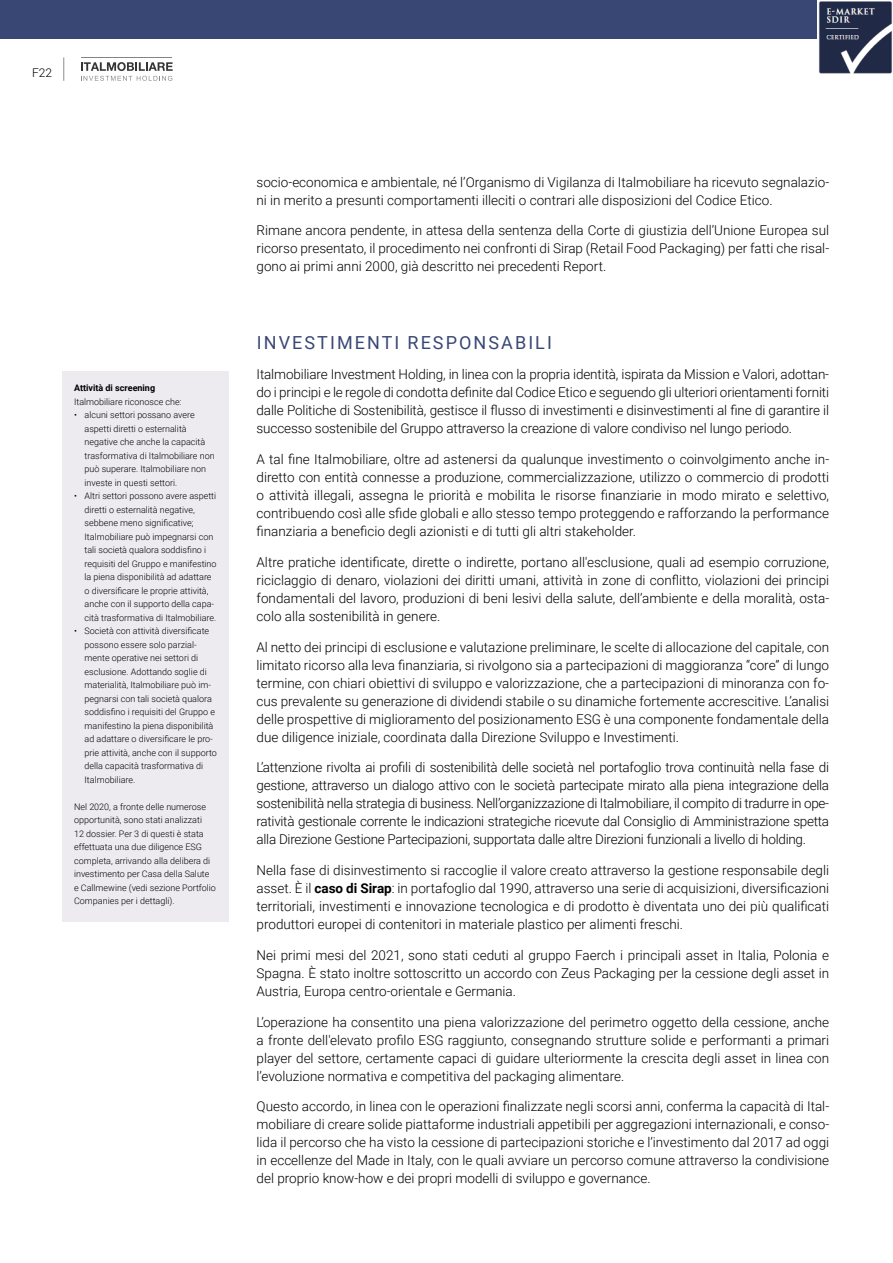
<style>
.page{position:relative;width:893px;height:1263px;background:#fff}
.page>*{position:absolute;margin:0;border:0;box-sizing:border-box;transform-origin:0 0}
.t1{font:18px "Roboto";letter-spacing:.115em;color:#394775}
.t2{font:300 13.5px/18px "Roboto";color:#000;text-align:justify}
.t3{font:300 12px "Roboto";color:#000}
.t4{font:300 9px/13.5px "Roboto";color:#000}
.t5{font:700 9px "Roboto";color:#000}
.s1{font-weight:700}
</style>
<div class="page">
<div style="left:0;top:0;width:893px;height:38px;background:#394775"></div>
<svg style="left:64px;top:57px;width:1px;height:24px"></svg>
<hr style="left:81px;top:57px;width:91px;height:1px;background:#828683">
<svg style="left:81px;top:62px;width:92px;height:19px"></svg>
<div style="left:63px;top:371px;width:166px;height:551px;background:#edebf0"></div>
<img style="left:818px;top:0;width:75px;height:74px">
<p class="t3" style="left:32px;top:64px;width:22px">F22</p>
<p class="t5" style="left:74px;top:382px;width:83px">Attività di screening</p>
<p class="t4" style="left:74px;top:395px;width:109px">Italmobiliare riconosce che:</p>
<p class="t4" style="left:85px;top:408px;width:132px;text-indent:-11px">• alcuni settori possano avere aspetti diretti o esternalità negative che anche la capacità trasformativa di Italmobiliare non può superare. Italmobiliare non investe in questi settori.</p>
<p class="t4" style="left:85px;top:489px;width:133px;text-indent:-11px">• Altri settori possono avere aspetti diretti o esternalità negative, sebbene meno significative; Italmobiliare può impegnarsi con tali società qualora soddisfino i requisiti del Gruppo e manifestino la piena disponibilità ad adattare o diversificare le proprie attività, anche con il supporto della capa&shy;cità trasformativa di Italmobiliare.</p>
<p class="t4" style="left:85px;top:624px;width:134px;text-indent:-11px">• Società con attività diversificate possono essere solo parzial&shy;mente operative nei settori di esclusione. Adottando soglie di materialità, Italmobiliare può im&shy;pegnarsi con tali società qualora soddisfino i requisiti del Gruppo e manifestino la piena disponibilità ad adattare o diversificare le pro&shy;prie attività, anche con il supporto della capacità trasformativa di<br>Italmobiliare.</p>
<p class="t4" style="left:74px;top:800px;width:143px">Nel 2020, a fronte delle numerose opportunità, sono stati analizzati<br>12 dossier. Per 3 di questi è stata effettuata una due diligence ESG completa, arrivando alla delibera di investimento per Casa della Salute e Callmewine (vedi sezione Portfolio Companies per i dettagli).</p>
<p class="t2" style="left:257px;top:172px;width:574px">socio-economica e ambientale, né l’Organismo di Vigilanza di Italmobiliare ha ricevuto segnalazio&shy;ni in merito a presunti comportamenti illeciti o contrari alle disposizioni del Codice Etico.</p>
<p class="t2" style="left:257px;top:221px;width:574px">Rimane ancora pendente, in attesa della sentenza della Corte di giustizia dell’Unione Europea sul ricorso presentato, il procedimento nei confronti di Sirap (Retail Food Packaging) per fatti che risal&shy;gono ai primi anni 2000, già descritto nei precedenti Report.</p>
<h1 class="t1" style="left:257px;top:330px;width:297px">INVESTIMENTI RESPONSABILI</h1>
<p class="t2" style="left:257px;top:365px;width:574px">Italmobiliare Investment Holding, in linea con la propria identità, ispirata da Mission e Valori, adottan&shy;do i principi e le regole di condotta definite dal Codice Etico e seguendo gli ulteriori orientamenti forniti dalle Politiche di Sostenibilità, gestisce il flusso di investimenti e disinvestimenti al fine di garantire il successo sostenibile del Gruppo attraverso la creazione di valore condiviso nel lungo periodo.</p>
<p class="t2" style="left:257px;top:450px;width:574px">A tal fine Italmobiliare, oltre ad astenersi da qualunque investimento o coinvolgimento anche in&shy;diretto con entità connesse a produzione, commercializzazione, utilizzo o commercio di prodotti o attività illegali, assegna le priorità e mobilita le risorse finanziarie in modo mirato e selettivo, contribuendo così alle sfide globali e allo stesso tempo proteggendo e rafforzando la performance finanziaria a beneficio degli azionisti e di tutti gli altri stakeholder.</p>
<p class="t2" style="left:257px;top:553px;width:574px">Altre pratiche identificate, dirette o indirette, portano all'esclusione, quali ad esempio corruzione, riciclaggio di denaro, violazioni dei diritti umani, attività in zone di conflitto, violazioni dei principi fondamentali del lavoro, produzioni di beni lesivi della salute, dell’ambiente e della moralità, osta&shy;colo alla sostenibilità in genere.</p>
<p class="t2" style="left:257px;top:637px;width:574px">Al netto dei principi di esclusione e valutazione preliminare, le scelte di allocazione del capitale, con limitato ricorso alla leva finanziaria, si rivolgono sia a partecipazioni di maggioranza “core” di lungo termine, con chiari obiettivi di sviluppo e valorizzazione, che a partecipazioni di minoranza con fo&shy;cus prevalente su generazione di dividendi stabile o su dinamiche fortemente accrescitive. L’analisi delle prospettive di miglioramento del posizionamento ESG è una componente fondamentale della due diligence iniziale, coordinata dalla Direzione Sviluppo e Investimenti.</p>
<p class="t2" style="left:257px;top:758px;width:574px">L’attenzione rivolta ai profili di sostenibilità delle società nel portafoglio trova continuità nella fase di gestione, attraverso un dialogo attivo con le società partecipate mirato alla piena integrazione della sostenibilità nella strategia di business. Nell’organizzazione di Italmobiliare, il compito di tradurre in ope&shy;ratività gestionale corrente le indicazioni strategiche ricevute dal Consiglio di Amministrazione spetta alla Direzione Gestione Partecipazioni, supportata dalle altre Direzioni funzionali a livello di holding.</p>
<p class="t2" style="left:257px;top:861px;width:574px">Nella fase di disinvestimento si raccoglie il valore creato attraverso la gestione responsabile degli asset. È il <span class="s1">caso di Sirap</span>: in portafoglio dal 1990, attraverso una serie di acquisizioni, diversificazioni territoriali, investimenti e innovazione tecnologica e di prodotto è diventata uno dei più qualificati produttori europei di contenitori in materiale plastico per alimenti freschi.</p>
<p class="t2" style="left:257px;top:945px;width:574px">Nei primi mesi del 2021, sono stati ceduti al gruppo Faerch i principali asset in Italia, Polonia e Spagna. È stato inoltre sottoscritto un accordo con Zeus Packaging per la cessione degli asset in Austria, Europa centro-orientale e Germania.</p>
<p class="t2" style="left:257px;top:1012px;width:574px">L’operazione ha consentito una piena valorizzazione del perimetro oggetto della cessione, anche a fronte dell'elevato profilo ESG raggiunto, consegnando strutture solide e performanti a primari player del settore, certamente capaci di guidare ulteriormente la crescita degli asset in linea con l’evoluzione normativa e competitiva del packaging alimentare.</p>
<p class="t2" style="left:257px;top:1097px;width:574px">Questo accordo, in linea con le operazioni finalizzate negli scorsi anni, conferma la capacità di Ital&shy;mobiliare di creare solide piattaforme industriali appetibili per aggregazioni internazionali, e conso&shy;lida il percorso che ha visto la cessione di partecipazioni storiche e l’investimento dal 2017 ad oggi in eccellenze del Made in Italy, con le quali avviare un percorso comune attraverso la condivisione del proprio know-how e dei propri modelli di sviluppo e governance.</p>
</div>
